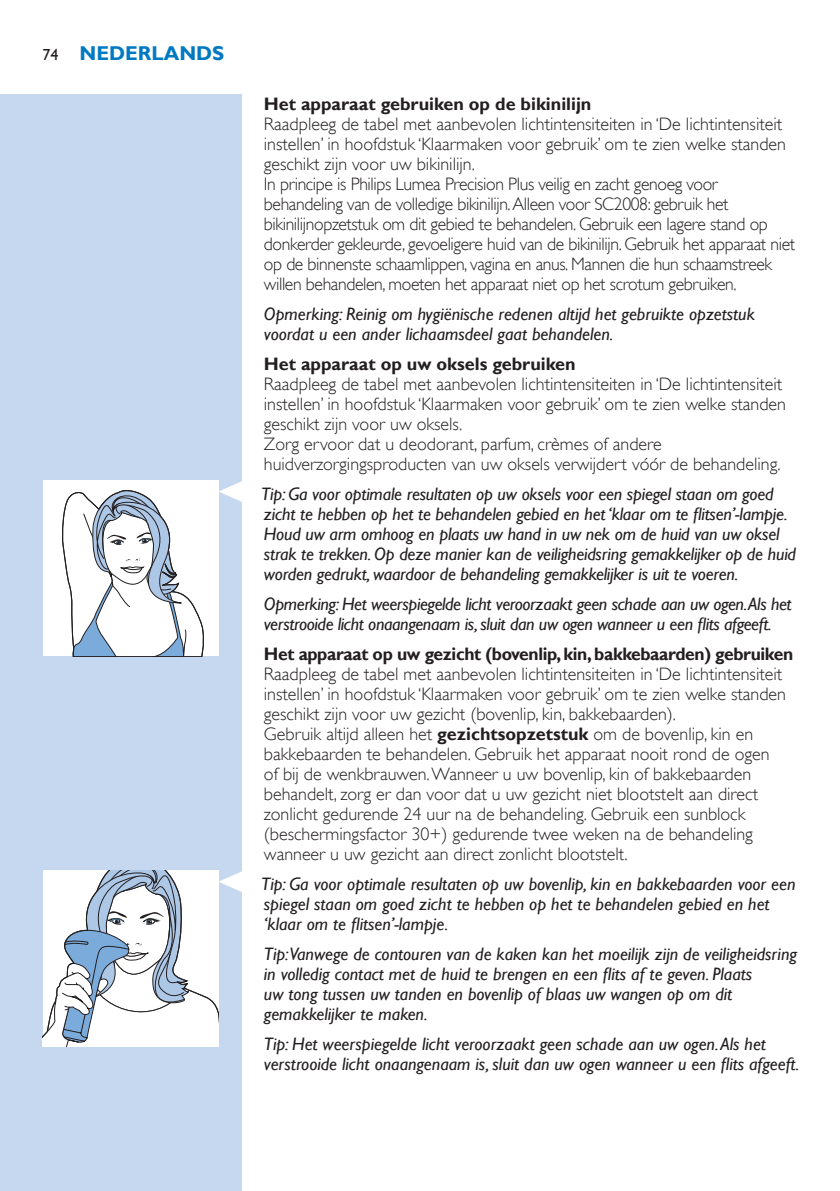
<style>
.page{position:relative;width:840px;height:1191px;background:#fff}
.page>*{position:absolute;margin:0;border:0;box-sizing:border-box;transform-origin:0 0}
.t1{font:700 20px "Gill Sans Alt One WGL";color:#0079c2}
.t2{font:italic 18px/20px "Gill Sans Alt One WGL";color:#231f20}
.t3{font:18px/20px "Gill Sans Alt One WGL Light";color:#231f20}
.t4{font:18px/20px "Gill Sans Alt One WGL Light";letter-spacing:-.02em;color:#231f20}
.t5{font:italic 18px/20px "Gill Sans Alt One WGL";letter-spacing:-.02em;color:#231f20}
.t6{font:700 18px "Gill Sans Alt One WGL";letter-spacing:-.015em;color:#231f20}
.s1{font-weight:400;font-size:16px;color:#231f20}
.s2{font-family:"Gill Sans Alt One WGL";font-weight:700}
</style>
<div class="page">
<div style="left:0;top:95px;width:241px;height:1096px;background:#c6d8ef"></div>
<svg style="left:218px;top:480px;width:24px;height:23px"></svg>
<div style="left:43px;top:480px;width:175px;height:176px;background:#fff"></div>
<svg style="left:62px;top:490px;width:142px;height:166px"></svg>
<svg style="left:43px;top:870px;width:199px;height:176px;background:#d6dee8"></svg>
<p class="t1" style="left:43px;top:40px;width:183px"><span class="s1">74</span> NEDERLANDS</p>
<p class="t6" style="left:264px;top:92px;width:329px">Het apparaat gebruiken op de bikinilijn</p>
<p class="t4" style="left:264px;top:114px;width:532px">Raadpleeg de tabel met aanbevolen lichtintensiteiten in ‘De lichtintensiteit instellen’ in hoofdstuk ‘Klaarmaken voor gebruik’ om te zien welke standen geschikt zijn voor uw bikinilijn.<br>In principe is Philips Lumea Precision Plus veilig en zacht genoeg voor behandeling van de volledige bikinilijn. Alleen voor SC2008: gebruik het bikinilijnopzetstuk om dit gebied te behandelen. Gebruik een lagere stand op donkerder gekleurde, gevoeligere huid van de bikinilijn. Gebruik het apparaat niet op de binnenste schaamlippen, vagina en anus. Mannen die hun schaamstreek willen behandelen, moeten het apparaat niet op het scrotum gebruiken.</p>
<p class="t2" style="left:264px;top:304px;width:492px">Opmerking: Reinig om hygiënische redenen altijd het gebruikte opzetstuk voordat u een ander lichaamsdeel gaat behandelen.</p>
<p class="t6" style="left:264px;top:352px;width:313px">Het apparaat op uw oksels gebruiken</p>
<p class="t3" style="left:264px;top:374px;width:523px">Raadpleeg de tabel met aanbevolen lichtintensiteiten in ‘De lichtintensiteit instellen’ in hoofdstuk ‘Klaarmaken voor gebruik’ om te zien welke standen geschikt zijn voor uw oksels.<br>Zorg ervoor dat u deodorant, parfum, crèmes of andere huidverzorgingsproducten van uw oksels verwijdert vóór de behandeling.</p>
<p class="t2" style="left:261px;top:484px;width:536px">Tip: Ga voor optimale resultaten op uw oksels voor een spiegel staan om goed zicht te hebben op het te behandelen gebied en het ‘klaar om te flitsen’-lampje.<br>Houd uw arm omhoog en plaats uw hand in uw nek om de huid van uw oksel strak te trekken. Op deze manier kan de veiligheidsring gemakkelijker op de huid worden gedrukt, waardoor de behandeling gemakkelijker is uit te voeren.</p>
<p class="t5" style="left:264px;top:594px;width:529px">Opmerking: Het weerspiegelde licht veroorzaakt geen schade aan uw ogen.Als het verstrooide licht onaangenaam is, sluit dan uw ogen wanneer u een flits afgeeft.</p>
<p class="t6" style="left:264px;top:642px;width:530px">Het apparaat op uw gezicht (bovenlip, kin, bakkebaarden) gebruiken</p>
<p class="t3" style="left:264px;top:664px;width:523px">Raadpleeg de tabel met aanbevolen lichtintensiteiten in ‘De lichtintensiteit instellen’ in hoofdstuk ‘Klaarmaken voor gebruik’ om te zien welke standen geschikt zijn voor uw gezicht (bovenlip, kin, bakkebaarden).<br>Gebruik altijd alleen het <span class="s2">gezichtsopzetstuk</span> om de bovenlip, kin en bakkebaarden te behandelen. Gebruik het apparaat nooit rond de ogen of bij de wenkbrauwen. Wanneer u uw bovenlip, kin of bakkebaarden behandelt, zorg er dan voor dat u uw gezicht niet blootstelt aan direct zonlicht gedurende 24 uur na de behandeling. Gebruik een sunblock (beschermingsfactor 30+) gedurende twee weken na de behandeling wanneer u uw gezicht aan direct zonlicht blootstelt.</p>
<p class="t2" style="left:261px;top:874px;width:535px">Tip: Ga voor optimale resultaten op uw bovenlip, kin en bakkebaarden voor een spiegel staan om goed zicht te hebben op het te behandelen gebied en het ‘klaar om te flitsen’-lampje.</p>
<p class="t2" style="left:264px;top:944px;width:534px">Tip:Vanwege de contouren van de kaken kan het moeilijk zijn de veiligheidsring in volledig contact met de huid te brengen en een flits af te geven. Plaats<br>uw tong tussen uw tanden en bovenlip of blaas uw wangen op om dit gemakkelijker te maken.</p>
<p class="t2" style="left:264px;top:1034px;width:536px">Tip: Het weerspiegelde licht veroorzaakt geen schade aan uw ogen. Als het verstrooide licht onaangenaam is, sluit dan uw ogen wanneer u een flits afgeeft.</p>
</div>
